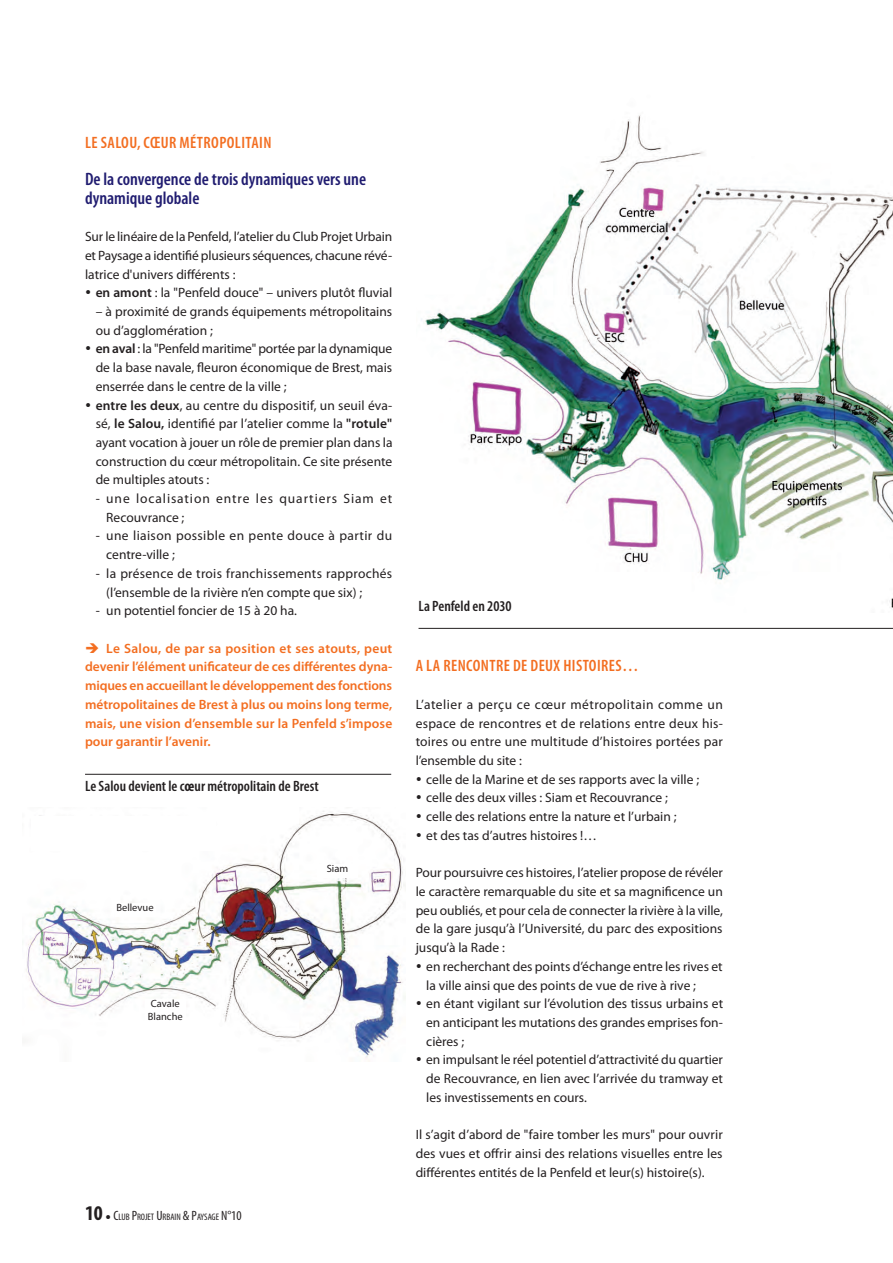
<style>
.page{position:relative;width:893px;height:1263px;background:#fff}
.page>*{position:absolute;margin:0;border:0;box-sizing:border-box;transform-origin:0 0}
.Titre_Niveau_2{font:600 condensed 18px/18.8px "Myriad Pro";color:#201c70}
.Titre_niveau_1{font:600 condensed 16.5px "Myriad Pro";letter-spacing:.025em;color:#f36e21}
.Légende{font:600 condensed 15px "Myriad Pro";color:#231f20}
.Texte_courant{font:13.5px/18.8px "Myriad Pro";color:#231f20;text-align:justify}
.Texte_courant-2{font:600 13.5px/18.8px "Myriad Pro";letter-spacing:.01em;color:#f36e21;text-align:justify}
.Texte_courant-3{font:13.5px/18.8px "Myriad Pro";letter-spacing:.03em;color:#231f20}
.Texte_courant-4{font:13.5px/18.8px "Myriad Pro";letter-spacing:.065em;color:#231f20}
.t1{font:10.5px "Myriad Pro";color:#231f20}
.Texte_courant-5{font:condensed 9.45px "Myriad Pro";color:#231f20}
.s1{font-weight:600}
.s2{font-weight:700}
.s3{font-weight:700;font-size:21px}
.s4{font-size:13.5px}
</style>
<div class="page">
<img style="left:26px;top:811px;width:379px;height:251px">
<div style="left:31px;top:816px;width:185px;height:35px;background:#fff"></div>
<hr style="left:85px;top:774px;width:306px;height:1px;background:#231f20">
<img style="left:421px;top:115px;width:472px;height:493px">
<hr style="left:418px;top:628px;width:475px;height:1px;background:#231f20">
<div style="left:115px;top:903px;width:40px;height:13px;background:#fff"></div>
<div style="left:145px;top:999px;width:41px;height:27px;background:#fff"></div>
<div style="left:317px;top:864px;width:41px;height:14px;background:#fff"></div>
<p class="Titre_niveau_1" style="left:85px;top:133px;width:188px">LE SALOU, CŒUR MÉTROPOLITAIN</p>
<p class="Titre_Niveau_2" style="left:85px;top:170px;width:283px">De la convergence de trois dynamiques vers une dynamique globale</p>
<p class="Texte_courant" style="left:85px;top:227px;width:309px">Sur le linéaire de la Penfeld, l’atelier du Club Projet Urbain et Paysage a identifié plusieurs séquences, chacune révé&shy;latrice d'univers différents :</p>
<p class="Texte_courant" style="left:85px;top:283px;width:309px">• <span class="s1">en amont</span> : la "Penfeld douce" – univers plutôt fluvial</p>
<p class="Texte_courant" style="left:96px;top:302px;width:298px">– à proximité de grands équipements métropolitains ou d’agglomération ;</p>
<p class="Texte_courant" style="left:96px;top:339px;width:298px;text-indent:-11px">• <span class="s1">en aval</span> : la "Penfeld maritime" portée par la dynamique de la base navale, fleuron économique de Brest, mais enserrée dans le centre de la ville ;</p>
<p class="Texte_courant" style="left:96px;top:395px;width:298px;text-indent:-11px">• <span class="s1">entre les deux</span>, au centre du dispositif, un seuil éva&shy;sé, <span class="s1">le Salou,</span> identifié par l’atelier comme la <span class="s1">"rotule" </span>ayant vocation à jouer un rôle de premier plan dans la construction du cœur métropolitain. Ce site présente de multiples atouts :</p>
<p class="Texte_courant-4" style="left:106px;top:489px;width:287px;text-indent:-11px">- une localisation entre les quartiers Siam et<br>Recouvrance ;</p>
<p class="Texte_courant-3" style="left:106px;top:526px;width:287px;text-indent:-11px">- une liaison possible en pente douce à partir du centre-ville ;</p>
<p class="Texte_courant" style="left:106px;top:564px;width:288px;text-indent:-11px">- la présence de trois franchissements rapprochés (l’ensemble de la rivière n’en compte que six) ;</p>
<p class="Texte_courant" style="left:96px;top:601px;width:203px">- un potentiel foncier de 15 à 20 ha.</p>
<p class="Texte_courant-2" style="left:85px;top:638px;width:309px">➔ Le Salou, de par sa position et ses atouts, peut devenir l’élément unificateur de ces différentes dyna&shy;miques en accueillant le développement des fonctions métropolitaines de Brest à plus ou moins long terme, mais, une vision d’ensemble sur la Penfeld s’impose pour garantir l’avenir.</p>
<p class="Légende" style="left:85px;top:778px;width:235px">Le Salou devient le c<span class="s2">œ</span>ur métropolitain de Brest</p>
<p class="t1" style="left:116px;top:901px;width:39px">Bellevue</p>
<p class="t1" style="left:327px;top:862px;width:23px">Siam</p>
<p class="t1" style="left:151px;top:997px;width:30px">Cavale</p>
<p class="t1" style="left:148px;top:1009px;width:36px">Blanche</p>
<p class="Texte_courant-5" style="left:85px;top:1211px;width:158px"><span class="s3">10</span> • <span class="s4">C</span>LUB <span class="s4">P</span>ROJET <span class="s4">U</span> RBAIN <span class="s4">&amp; P</span>AYSAGE <span class="s4">N°10</span></p>
<p class="Légende" style="left:418px;top:598px;width:95px">La Penfeld en 2030</p>
<p class="Titre_niveau_1" style="left:416px;top:657px;width:224px">A LA RENCONTRE DE DEUX HISTOIRES…</p>
<p class="Texte_courant" style="left:416px;top:695px;width:309px">L’atelier a perçu ce cœur métropolitain comme un espace de rencontres et de relations entre deux his&shy;toires ou entre une multitude d’histoires portées par l’ensemble du site :</p>
<p class="Texte_courant" style="left:416px;top:770px;width:285px">• celle de la Marine et de ses rapports avec la ville ;</p>
<p class="Texte_courant" style="left:416px;top:788px;width:254px">• celle des deux villes : Siam et Recouvrance ;</p>
<p class="Texte_courant" style="left:416px;top:807px;width:262px">• celle des relations entre la nature et l’urbain ;</p>
<p class="Texte_courant" style="left:416px;top:826px;width:183px">• et des tas d’autres histoires !…</p>
<p class="Texte_courant" style="left:416px;top:863px;width:309px">Pour poursuivre ces histoires, l’atelier propose de révéler le caractère remarquable du site et sa magnificence un peu oubliés, et pour cela de connecter la rivière à la ville, de la gare jusqu’à l’Université, du parc des expositions jusqu’à la Rade :</p>
<p class="Texte_courant" style="left:426px;top:957px;width:298px;text-indent:-11px">• en recherchant des points d’échange entre les rives et la ville ainsi que des points de vue de rive à rive ;</p>
<p class="Texte_courant" style="left:426px;top:994px;width:298px;text-indent:-11px">• en étant vigilant sur l’évolution des tissus urbains et en anticipant les mutations des grandes emprises fon&shy;cières ;</p>
<p class="Texte_courant" style="left:426px;top:1050px;width:298px;text-indent:-11px">• en impulsant le réel potentiel d’attractivité du quartier de Recouvrance, en lien avec l’arrivée du tramway et les investissements en cours.</p>
<p class="Texte_courant" style="left:416px;top:1125px;width:309px">Il s’agit d’abord de "faire tomber les murs" pour ouvrir des vues et offrir ainsi des relations visuelles entre les différentes entités de la Penfeld et leur(s) histoire(s).</p>
</div>
